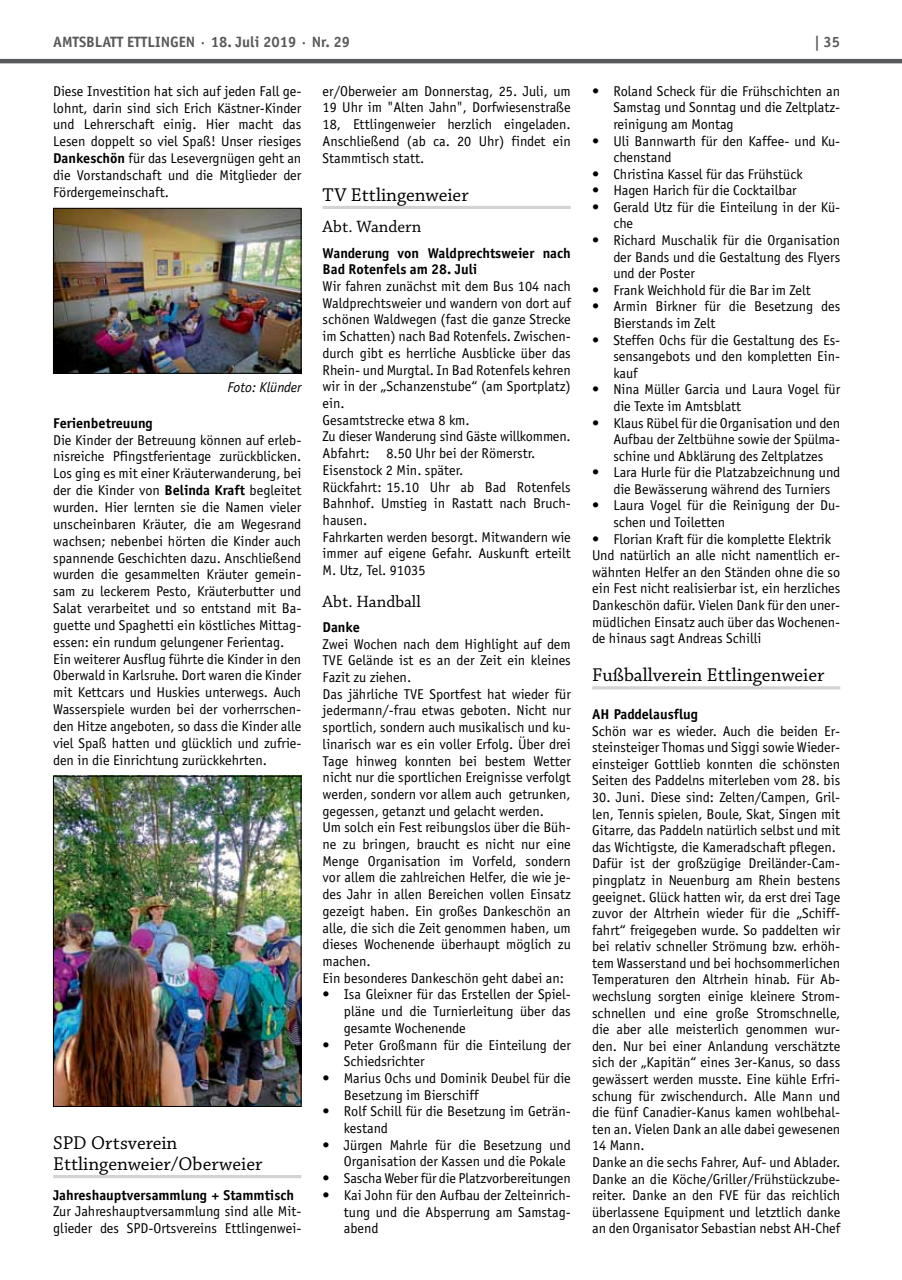
<style>
.page{position:relative;width:902px;height:1280px;background:#fff}
.page>*{position:absolute;margin:0;border:0;box-sizing:border-box;transform-origin:0 0}
.t1{font:19.5px/21.3px "Chaparral Pro";color:#000}
.t2{font:17.25px "Chaparral Pro";color:#000}
.t3{font:700 15px "Officina Sans";color:#58595b}
.t4{font:14.25px/16.6px "Officina Sans";color:#000}
.t5{font:700 14.25px/16.6px "Officina Sans";color:#000}
.t6{font:italic 14.25px "Officina Sans";color:#000}
.s1{font-weight:700}
</style>
<div class="page">
<hr style="left:0;top:59px;width:901px;height:4px;background:#58595b">
<hr style="left:53px;top:1175px;width:248px;height:3px;background:#d1d3d4">
<img style="left:55px;top:210px;width:244px;height:162px">
<div style="left:53px;top:208px;width:248px;height:166px;border:1px solid #000"></div>
<img style="left:55px;top:778px;width:244px;height:327px">
<div style="left:53px;top:776px;width:248px;height:331px;border:1px solid #000"></div>
<hr style="left:322px;top:206px;width:248px;height:3px;background:#d1d3d4">
<hr style="left:592px;top:686px;width:248px;height:3px;background:#d1d3d4">
<p class="t3" style="left:53px;top:32px;width:298px">Amtsblatt Ettlingen · 18. Juli 2019 · Nr. 29</p>
<p class="t3" style="left:814px;top:32px;width:28px">| 35</p>
<p class="t4" style="left:53px;top:83px;width:250px;text-align:justify">Diese Investition hat sich auf jeden Fall ge&shy;lohnt, darin sind sich Erich Kästner-Kinder und Lehrerschaft einig. Hier macht das Lesen doppelt so viel Spaß! Unser riesiges <span class="s1">Dankeschön</span> für das Lesevergnügen geht an die Vorstandschaft und die Mitglieder der Fördergemeinschaft.</p>
<p class="t4" style="left:322px;top:83px;width:250px;text-align:justify">er/Oberweier am Donnerstag, 25. Juli, um 19 Uhr im "Alten Jahn", Dorfwiesenstraße 18, Ettlingenweier herzlich eingeladen.<br>Anschließend (ab ca. 20 Uhr) findet ein Stammtisch statt.</p>
<h1 class="t1" style="left:322px;top:185px;width:147px">TV Ettlingenweier</h1>
<p class="t2" style="left:322px;top:217px;width:100px">Abt. Wandern</p>
<p class="t5" style="left:322px;top:244px;width:250px">Wanderung von Waldprechtsweier nach<br>Bad Rotenfels am 28. Juli</p>
<p class="t4" style="left:322px;top:278px;width:250px">Wir fahren zunächst mit dem Bus 104 nach Waldprechtsweier und wandern von dort auf schönen Waldwegen (fast die ganze Strecke im Schatten) nach Bad Rotenfels. Zwischen&shy;durch gibt es herrliche Ausblicke über das Rhein- und Murgtal. In Bad Rotenfels kehren wir in der „Schanzenstube“ (am Sportplatz) ein.<br>Gesamtstrecke etwa 8 km.<br>Zu dieser Wanderung sind Gäste willkommen.<br>Abfahrt: 8.50 Uhr bei der Römerstr.<br>Eisenstock 2 Min. später.<br>Rückfahrt: 15.10 Uhr ab Bad Rotenfels Bahnhof. Umstieg in Rastatt nach Bruch&shy;hausen.<br>Fahrkarten werden besorgt. Mitwandern wie immer auf eigene Gefahr. Auskunft erteilt M. Utz, Tel. 91035</p>
<p class="t2" style="left:322px;top:592px;width:100px">Abt. Handball</p>
<p class="t5" style="left:322px;top:619px;width:39px">Danke</p>
<p class="t4" style="left:322px;top:635px;width:250px">Zwei Wochen nach dem Highlight auf dem TVE Gelände ist es an der Zeit ein kleines Fazit zu ziehen.<br>Das jährliche TVE Sportfest hat wieder für jedermann/-frau etwas geboten. Nicht nur sportlich, sondern auch musikalisch und ku&shy;linarisch war es ein voller Erfolg. Über drei Tage hinweg konnten bei bestem Wetter nicht nur die sportlichen Ereignisse verfolgt werden, sondern vor allem auch getrunken, gegessen, getanzt und gelacht werden.<br>Um solch ein Fest reibungslos über die Büh&shy;ne zu bringen, braucht es nicht nur eine Menge Organisation im Vorfeld, sondern vor allem die zahlreichen Helfer, die wie je&shy;des Jahr in allen Bereichen vollen Einsatz gezeigt haben. Ein großes Dankeschön an alle, die sich die Zeit genommen haben, um dieses Wochenende überhaupt möglich zu machen.<br>Ein besonderes Dankeschön geht dabei an:</p>
<p class="t4" style="left:344px;top:986px;width:228px;text-align:justify;text-indent:-21px">• Isa Gleixner für das Erstellen der Spiel&shy;pläne und die Turnierleitung über das gesamte Wochenende</p>
<p class="t4" style="left:344px;top:1036px;width:228px;text-indent:-21px">• Peter Großmann für die Einteilung der<br>Schiedsrichter</p>
<p class="t4" style="left:344px;top:1070px;width:228px;text-indent:-21px">• Marius Ochs und Dominik Deubel für die<br>Besetzung im Bierschiff</p>
<p class="t4" style="left:344px;top:1103px;width:228px;text-indent:-21px">• Rolf Schill für die Besetzung im Geträn&shy;kestand</p>
<p class="t4" style="left:344px;top:1136px;width:228px;text-indent:-21px">• Jürgen Mahrle für die Besetzung und<br>Organisation der Kassen und die Pokale</p>
<p class="t4" style="left:322px;top:1170px;width:250px">• Sascha Weber für die Platzvorbereitungen</p>
<p class="t4" style="left:344px;top:1187px;width:228px;text-align:justify;text-indent:-21px">• Kai John für den Aufbau der Zelteinrich&shy;tung und die Absperrung am Samstag&shy;abend</p>
<p class="t4" style="left:613px;top:83px;width:228px;text-align:justify;text-indent:-21px">• Roland Scheck für die Frühschichten an Samstag und Sonntag und die Zeltplatz&shy;reinigung am Montag</p>
<p class="t4" style="left:613px;top:132px;width:228px;text-indent:-21px">• Uli Bannwarth für den Kaffee- und Ku&shy;chenstand</p>
<p class="t4" style="left:592px;top:166px;width:212px">• Christina Kassel für das Frühstück</p>
<p class="t4" style="left:592px;top:182px;width:206px">• Hagen Harich für die Cocktailbar</p>
<p class="t4" style="left:613px;top:199px;width:228px;text-indent:-21px">• Gerald Utz für die Einteilung in der Kü&shy;che</p>
<p class="t4" style="left:613px;top:232px;width:228px;text-align:justify;text-indent:-21px">• Richard Muschalik für die Organisation der Bands und die Gestaltung des Flyers und der Poster</p>
<p class="t4" style="left:592px;top:282px;width:220px">• Frank Weichhold für die Bar im Zelt</p>
<p class="t4" style="left:613px;top:298px;width:228px;text-indent:-21px">• Armin Birkner für die Besetzung des<br>Bierstands im Zelt</p>
<p class="t4" style="left:613px;top:331px;width:228px;text-align:justify;text-indent:-21px">• Steffen Ochs für die Gestaltung des Es&shy;sensangebots und den kompletten Ein&shy;kauf</p>
<p class="t4" style="left:613px;top:381px;width:228px;text-indent:-21px">• Nina Müller Garcia und Laura Vogel für die Texte im Amtsblatt</p>
<p class="t4" style="left:613px;top:414px;width:228px;text-align:justify;text-indent:-21px">• Klaus Rübel für die Organisation und den Aufbau der Zeltbühne sowie der Spülma&shy;schine und Abklärung des Zeltplatzes</p>
<p class="t4" style="left:613px;top:464px;width:228px;text-indent:-21px">• Lara Hurle für die Platzabzeichnung und die Bewässerung während des Turniers</p>
<p class="t4" style="left:613px;top:497px;width:228px;text-indent:-21px">• Laura Vogel für die Reinigung der Du&shy;schen und Toiletten</p>
<p class="t4" style="left:592px;top:530px;width:250px">• Florian Kraft für die komplette Elektrik Und natürlich an alle nicht namentlich er&shy;wähnten Helfer an den Ständen ohne die so ein Fest nicht realisierbar ist, ein herzliches Dankeschön dafür. Vielen Dank für den uner&shy;müdlichen Einsatz auch über das Wochenen&shy;de hinaus sagt Andreas Schilli</p>
<h1 class="t1" style="left:592px;top:665px;width:234px">Fußballverein Ettlingenweier</h1>
<p class="t5" style="left:592px;top:706px;width:107px">AH Paddelausflug</p>
<p class="t4" style="left:592px;top:722px;width:250px;text-align:justify">Schön war es wieder. Auch die beiden Er&shy;steinsteiger Thomas und Siggi sowie Wieder&shy;einsteiger Gottlieb konnten die schönsten Seiten des Paddelns miterleben vom 28. bis</p>
<p class="t4" style="left:592px;top:789px;width:250px">30. Juni. Diese sind: Zelten/Campen, Gril&shy;len, Tennis spielen, Boule, Skat, Singen mit Gitarre, das Paddeln natürlich selbst und mit das Wichtigste, die Kameradschaft pflegen.<br>Dafür ist der großzügige Dreiländer-Cam&shy;pingplatz in Neuenburg am Rhein bestens geeignet. Glück hatten wir, da erst drei Tage zuvor der Altrhein wieder für die „Schiff&shy;fahrt“ freigegeben wurde. So paddelten wir bei relativ schneller Strömung bzw. erhöh&shy;tem Wasserstand und bei hochsommerlichen Temperaturen den Altrhein hinab. Für Ab&shy;wechslung sorgten einige kleinere Strom&shy;schnellen und eine große Stromschnelle, die aber alle meisterlich genommen wur&shy;den. Nur bei einer Anlandung verschätzte sich der „Kapitän“ eines 3er-Kanus, so dass gewässert werden musste. Eine kühle Erfri&shy;schung für zwischendurch. Alle Mann und die fünf Canadier-Kanus kamen wohlbehal&shy;ten an. Vielen Dank an alle dabei gewesenen 14 Mann.<br>Danke an die sechs Fahrer, Auf- und Ablader.<br>Danke an die Köche/Griller/Frühstückzube&shy;reiter. Danke an den FVE für das reichlich überlassene Equipment und letztlich danke an den Organisator Sebastian nebst AH-Chef</p>
<p class="t6" style="left:227px;top:379px;width:75px">Foto: Klünder</p>
<p class="t5" style="left:53px;top:414px;width:101px">Ferienbetreuung</p>
<p class="t4" style="left:53px;top:431px;width:250px">Die Kinder der Betreuung können auf erleb&shy;nisreiche Pfingstferientage zurückblicken.<br>Los ging es mit einer Kräuterwanderung, bei der die Kinder von <span class="s1">Belinda Kraft</span> begleitet wurden. Hier lernten sie die Namen vieler unscheinbaren Kräuter, die am Wegesrand wachsen; nebenbei hörten die Kinder auch spannende Geschichten dazu. Anschließend wurden die gesammelten Kräuter gemein&shy;sam zu leckerem Pesto, Kräuterbutter und Salat verarbeitet und so entstand mit Ba&shy;guette und Spaghetti ein köstliches Mittag&shy;essen: ein rundum gelungener Ferientag.<br>Ein weiterer Ausflug führte die Kinder in den Oberwald in Karlsruhe. Dort waren die Kinder mit Kettcars und Huskies unterwegs. Auch Wasserspiele wurden bei der vorherrschen&shy;den Hitze angeboten, so dass die Kinder alle viel Spaß hatten und glücklich und zufrie&shy;den in die Einrichtung zurückkehrten.</p>
<h1 class="t1" style="left:53px;top:1132px;width:211px">SPD Ortsverein<br>Ettlingenweier/Oberweier</h1>
<p class="t5" style="left:53px;top:1186px;width:242px">Jahreshauptversammlung + Stammtisch</p>
<p class="t4" style="left:53px;top:1203px;width:250px">Zur Jahreshauptversammlung sind alle Mit&shy;glieder des SPD-Ortsvereins Ettlingenwei-</p>
</div>
